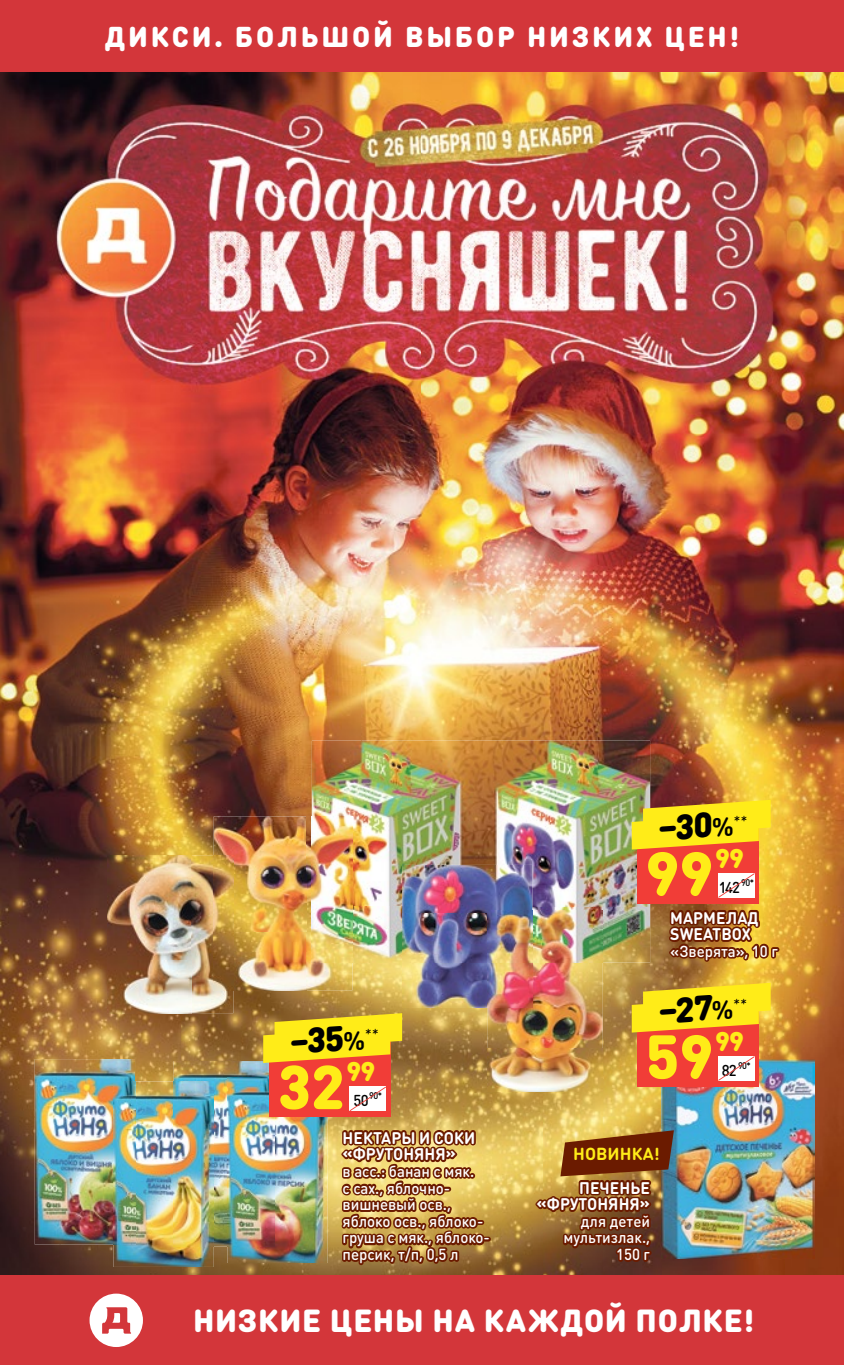
<style>
.page{position:relative;width:844px;height:1365px;background:#fff}
.page>*{position:absolute;margin:0;border:0;box-sizing:border-box;transform-origin:0 0}
.t1{font:900 60.9px "DIN Round Pro";color:#ffec18}
.t2{font:900 35px "DIN Round Pro";color:#000}
.t3{font:900 31.5px "DIN Round Pro";letter-spacing:.025em;color:#fff}
.t4{font:900 28.35px "DIN Round Pro";letter-spacing:.1em;color:#fff}
.t5{font:900 26.78px "DIN Round Pro";color:#ffec18}
.t6{font:700 17.15px "DIN Round Pro";letter-spacing:.005em;color:#ffec18}
.t7{font:700 16.62px/16.6px "DIN Round Pro";letter-spacing:.005em;color:#fff;scale:.95 1}
.t8{font:500 15.75px/16.6px "DIN Round Pro";color:#fff;text-align:right;scale:.95 1}
.t9{font:500 15.58px "DIN Round Pro";color:#000;scale:.95 1}
.t10{font:500 9.62px "DIN Round Pro";color:#000;scale:.95 1}
.s1{font-weight:700;font-size:26.07px}
.s2{font-size:15.58px}
</style>
<div class="page">
<img style="left:0;top:72px;width:843px;height:361px">
<img style="left:0;top:433px;width:361px;height:435px">
<img style="left:361px;top:433px;width:482px;height:311px">
<img style="left:603px;top:744px;width:240px;height:372px">
<img style="left:0;top:868px;width:120px;height:248px">
<img style="left:181px;top:962px;width:240px;height:154px">
<img style="left:543px;top:962px;width:60px;height:313px">
<img style="left:120px;top:1013px;width:61px;height:68px">
<img style="left:421px;top:1007px;width:122px;height:268px">
<img style="left:0;top:1116px;width:60px;height:159px">
<img style="left:302px;top:1116px;width:120px;height:159px">
<img style="left:602px;top:1116px;width:60px;height:159px">
<img style="left:784px;top:1116px;width:59px;height:159px">
<img style="left:60px;top:1244px;width:242px;height:31px">
<img style="left:662px;top:1257px;width:122px;height:18px">
<img style="left:312px;top:740px;width:338px;height:166px">
<img style="left:352px;top:906px;width:50px;height:56px">
<img style="left:532px;top:906px;width:118px;height:56px">
<img style="left:661px;top:1058px;width:153px;height:199px">
<img style="left:35px;top:1058px;width:100px;height:186px">
<img style="left:174px;top:1060px;width:95px;height:186px">
<img style="left:227px;top:1116px;width:100px;height:146px">
<img style="left:227px;top:1077px;width:47px;height:169px">
<img style="left:113px;top:1081px;width:101px;height:185px">
<img style="left:113px;top:1081px;width:22px;height:163px">
<img style="left:174px;top:1081px;width:40px;height:165px">
<img style="left:107px;top:855px;width:126px;height:158px">
<img style="left:402px;top:913px;width:85px;height:94px">
<img style="left:402px;top:864px;width:130px;height:49px">
<img style="left:214px;top:816px;width:92px;height:58px">
<img style="left:306px;top:816px;width:6px;height:116px">
<img style="left:233px;top:874px;width:73px;height:116px">
<img style="left:306px;top:932px;width:46px;height:58px">
<img style="left:312px;top:816px;width:40px;height:146px">
<img style="left:214px;top:855px;width:19px;height:135px">
<img style="left:487px;top:962px;width:115px;height:129px">
<img style="left:532px;top:910px;width:70px;height:52px">
<img style="left:487px;top:910px;width:45px;height:97px">
<svg style="left:338px;top:1123px;width:154px;height:146px"></svg>
<svg style="left:532px;top:1130px;width:141px;height:134px"></svg>
<div style="left:637px;top:1009px;width:121px;height:77px;background:#f13d37"></div>
<svg style="left:631px;top:982px;width:139px;height:50px"></svg>
<svg style="left:718px;top:1056px;width:36px;height:24px"></svg>
<div style="left:637px;top:826px;width:121px;height:77px;background:#f13d37"></div>
<svg style="left:631px;top:799px;width:139px;height:50px"></svg>
<svg style="left:665px;top:873px;width:117px;height:96px"></svg>
<div style="left:269px;top:1039px;width:121px;height:77px;background:#f13d37"></div>
<svg style="left:263px;top:1013px;width:139px;height:49px"></svg>
<svg style="left:349px;top:1086px;width:37px;height:24px"></svg>
<div style="left:0;top:1275px;width:843px;height:89px;background:#d3363a"></div>
<div style="left:0;top:0;width:843px;height:72px;background:#d3363a"></div>
<svg style="left:89px;top:1293px;width:54px;height:53px"></svg>
<h3 class="t4" style="left:105px;top:16px;width:636px">ДИКСИ. БОЛЬШОЙ ВЫБОР НИЗКИХ ЦЕН!</h3>
<h2 class="t2" style="left:655px;top:801px;width:92px;rotate:-4deg">–30<span class="s1">%</span><sup>**</sup></h2>
<h1 class="t1" style="left:645px;top:827px;width:69px">99</h1>
<h3 class="t5" style="left:714px;top:837px;width:30px">99</h3>
<p class="t9" style="left:718px;top:876px;width:39px">142 <sup>90*</sup></p>
<p class="t7" style="left:670px;top:908px;width:94px">МАРМЕЛАД<br>SWEATBOX</p>
<p class="t8" style="left:670px;top:942px;width:115px">«Зверята», 10 г</p>
<h2 class="t2" style="left:287px;top:1015px;width:92px;rotate:-4deg">–35<span class="s1">%</span><sup>**</sup></h2>
<h1 class="t1" style="left:277px;top:1040px;width:69px">32</h1>
<h3 class="t5" style="left:346px;top:1051px;width:30px">99</h3>
<p class="t10" style="left:353px;top:1088px;width:32px"><span class="s2">50</span>90*</p>
<p class="t7" style="left:342px;top:1128px;width:141px">НЕКТАРЫ И СОКИ «ФРУТОНЯНЯ»</p>
<p class="t8" style="left:342px;top:1162px;width:157px;text-align:left">в асс.: банан с мяк.<br>с сах., яблочно&shy;вишневый осв., яблоко осв., яблоко&shy;груша с мяк., яблоко&shy;персик, т/п, 0,5 л</p>
<h2 class="t2" style="left:655px;top:984px;width:91px;rotate:-4deg">–27<span class="s1">%</span><sup>**</sup></h2>
<h1 class="t1" style="left:645px;top:1010px;width:69px">59</h1>
<h3 class="t5" style="left:714px;top:1020px;width:30px">99</h3>
<p class="t10" style="left:721px;top:1058px;width:32px"><span class="s2">82</span> 90*</p>
<p class="t6" style="left:573px;top:1141px;width:88px">НОВИНКА!</p>
<p class="t7" style="left:536px;top:1178px;width:121px;text-align:right">ПЕЧЕНЬЕ «ФРУТОНЯНЯ»</p>
<p class="t8" style="left:563px;top:1212px;width:93px">для детей мультизлак.,<br>150 г</p>
<h3 class="t3" style="left:193px;top:1296px;width:562px">НИЗКИЕ ЦЕНЫ НА КАЖДОЙ ПОЛКЕ!</h3>
</div>
